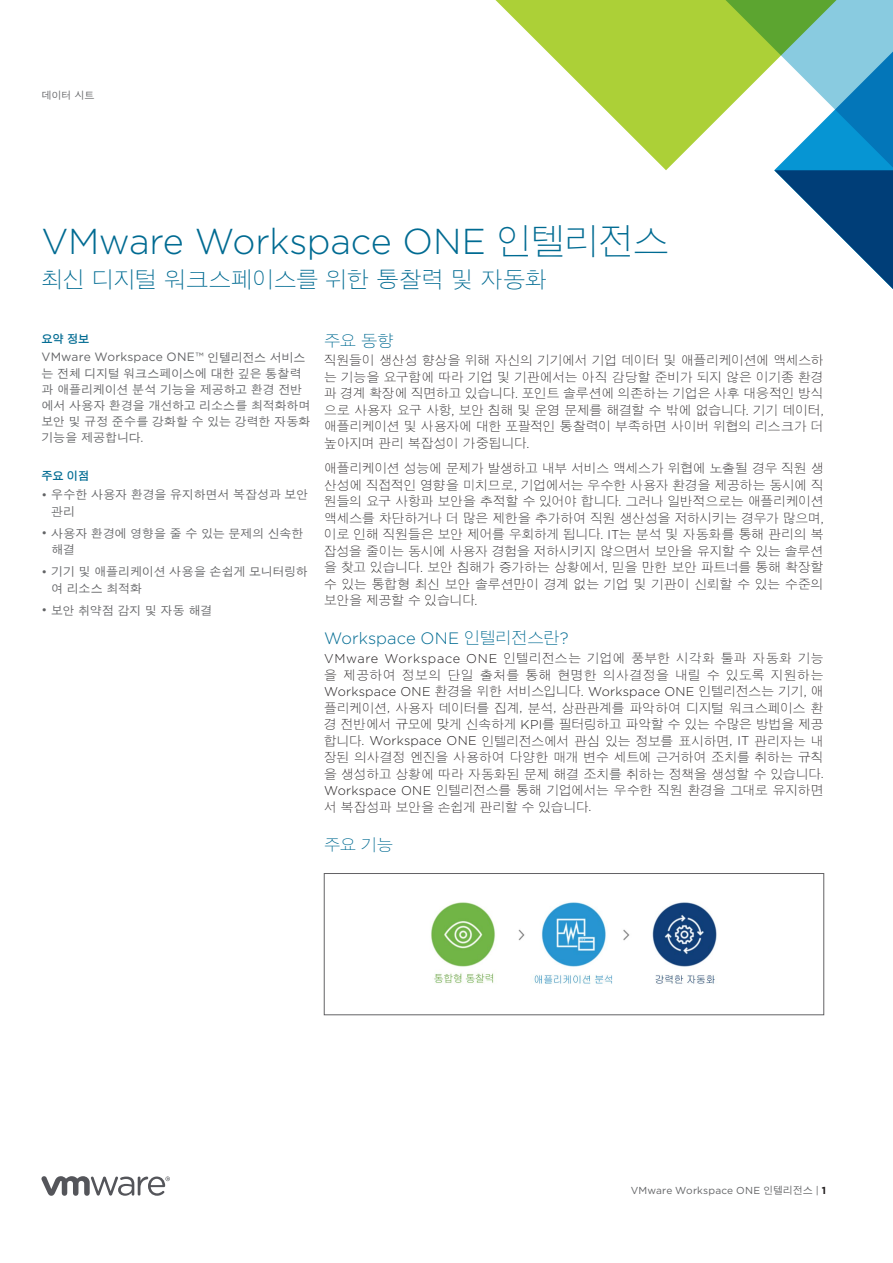
<style>
.page{position:relative;width:893px;height:1263px;background:#fff}
.page>*{position:absolute;margin:0;border:0;box-sizing:border-box;transform-origin:0 0}
.t1{font:300 36px "Gotham";letter-spacing:-.005em;color:#006b92}
.t2{font:300 22.5px "SM Gothic Std";letter-spacing:-.04em;color:#006b92}
.t3{font:300 16.5px "Gotham";letter-spacing:.005em;color:#006b92}
.t4{font:300 16.5px "SM Gothic Std";letter-spacing:-.05em;color:#006b92}
.t5{font:300 12.75px/16.5px "SM Gothic Std";letter-spacing:-.005em;color:#231f20;text-align:justify}
.t6{font:300 12.75px/16.5px "SM Gothic Std";letter-spacing:.025em;color:#231f20}
.t7{font:300 12.75px "Gotham";letter-spacing:.015em;color:#231f20}
.t8{font:500 12px/16.2px "SM Gothic Std";letter-spacing:-.01em;color:#636466}
.t9{font:12px "Gotham";letter-spacing:.015em;color:#636466}
.t10{font:600 11.25px "SM Gothic Std";letter-spacing:-.02em;color:#006b92}
.t11{font:10.2px "Gotham";letter-spacing:.02em;color:#636466}
.t12{font:500 10.2px "SM Gothic Std";color:#636466}
.s1{font-family:"SM Gothic Std"}
.s2{font-family:"SM Gothic Std";font-weight:500}
.s3{font-family:"Gotham";font-weight:400}
.s4{font-family:"Gotham"}
.s5{font-weight:700;color:#231f20}
</style>
<div class="page">
<svg style="left:41px;top:1176px;width:129px;height:20px"></svg>
<svg style="left:495px;top:0;width:212px;height:170px;fill:#acd037"></svg>
<svg style="left:707px;top:0;width:186px;height:289px"></svg>
<img style="left:431px;top:902px;width:286px;height:82px">
<div style="left:324px;top:873px;width:500px;height:142px;border:1px solid #636265"></div>
<p class="t12" style="left:41px;top:90px;width:55px">데이터 시트</p>
<h1 class="t1" style="left:41px;top:218px;width:629px">VMware Workspace ONE <span class="s1">인텔리전스</span></h1>
<h2 class="t2" style="left:41px;top:268px;width:507px">최신 디지털 워크스페이스를 위한 통찰력 및 자동화</h2>
<p class="t10" style="left:41px;top:333px;width:50px">요약 정보</p>
<p class="t9" style="left:41px;top:349px;width:266px">VMware Workspace ONE™ <span class="s2">인텔리전스 서비스</span></p>
<p class="t8" style="left:41px;top:366px;width:271px">는 전체 디지털 워크스페이스에 대한 깊은 통찰력 과 애플리케이션 분석 기능을 제공하고 환경 전반 에서 사용자 환경을 개선하고 리소스를 최적화하며 보안 및 규정 준수를 강화할 수 있는 강력한 자동화 기능을 제공합니다<span class="s3">.</span></p>
<p class="t10" style="left:41px;top:470px;width:49px">주요 이점</p>
<p class="t8" style="left:51px;top:488px;width:258px;text-indent:-10px"><span class="s3">•</span> 우수한 사용자 환경을 유지하면서 복잡성과 보안 관리</p>
<p class="t8" style="left:51px;top:526px;width:254px;text-indent:-10px"><span class="s3">•</span> 사용자 환경에 영향을 줄 수 있는 문제의 신속한 해결</p>
<p class="t8" style="left:51px;top:564px;width:258px;text-indent:-10px"><span class="s3">•</span> 기기 및 애플리케이션 사용을 손쉽게 모니터링하 여 리소스 최적화</p>
<p class="t8" style="left:41px;top:603px;width:172px"><span class="s3">•</span> 보안 취약점 감지 및 자동 해결</p>
<p class="t4" style="left:324px;top:332px;width:71px">주요 동향</p>
<p class="t5" style="left:324px;top:353px;width:501px">직원들이 생산성 향상을 위해 자신의 기기에서 기업 데이터 및 애플리케이션에 액세스하 는 기능을 요구함에 따라 기업 및 기관에서는 아직 감당할 준비가 되지 않은 이기종 환경 과 경계 확장에 직면하고 있습니다<span class="s4">.</span> 포인트 솔루션에 의존하는 기업은 사후 대응적인 방식 으로 사용자 요구 사항<span class="s4">,</span> 보안 침해 및 운영 문제를 해결할 수 밖에 없습니다<span class="s4">.</span> 기기 데이터<span class="s4">, </span>애플리케이션 및 사용자에 대한 포괄적인 통찰력이 부족하면 사이버 위협의 리스크가 더 높아지며 관리 복잡성이 가중됩니다<span class="s4">.</span></p>
<p class="t5" style="left:324px;top:461px;width:501px">애플리케이션 성능에 문제가 발생하고 내부 서비스 액세스가 위협에 노출될 경우 직원 생 산성에 직접적인 영향을 미치므로<span class="s4">,</span> 기업에서는 우수한 사용자 환경을 제공하는 동시에 직 원들의 요구 사항과 보안을 추적할 수 있어야 합니다<span class="s4">.</span> 그러나 일반적으로는 애플리케이션 액세스를 차단하거나 더 많은 제한을 추가하여 직원 생산성을 저하시키는 경우가 많으며<span class="s4">, </span>이로 인해 직원들은 보안 제어를 우회하게 됩니다<span class="s4">. IT</span>는 분석 및 자동화를 통해 관리의 복 잡성을 줄이는 동시에 사용자 경험을 저하시키지 않으면서 보안을 유지할 수 있는 솔루션 을 찾고 있습니다<span class="s4">.</span> 보안 침해가 증가하는 상황에서<span class="s4">,</span> 믿을 만한 보안 파트너를 통해 확장할 수 있는 통합형 최신 보안 솔루션만이 경계 없는 기업 및 기관이 신뢰할 수 있는 수준의 보안을 제공할 수 있습니다<span class="s4">.</span></p>
<p class="t3" style="left:324px;top:628px;width:246px">Workspace ONE <span class="s1">인텔리전스란</span>?</p>
<p class="t6" style="left:324px;top:651px;width:501px"><span class="s4">VMware Workspace ONE</span> 인텔리전스는 기업에 풍부한 시각화 툴과 자동화 기능 을 제공하여 정보의 단일 출처를 통해 현명한 의사결정을 내릴 수 있도록 지원하는</p>
<p class="t7" style="left:324px;top:683px;width:501px">Workspace ONE <span class="s1">환경을 위한 서비스입니다</span>. Workspace ONE <span class="s1">인텔리전스는 기기</span>, <span class="s1">애</span></p>
<p class="t5" style="left:324px;top:700px;width:501px">플리케이션<span class="s4">,</span> 사용자 데이터를 집계<span class="s4">,</span> 분석<span class="s4">,</span> 상관관계를 파악하여 디지털 워크스페이스 환 경 전반에서 규모에 맞게 신속하게 <span class="s4">KPI</span>를 필터링하고 파악할 수 있는 수많은 방법을 제공 합니다<span class="s4">. Workspace ONE</span> 인텔리전스에서 관심 있는 정보를 표시하면<span class="s4">, IT</span> 관리자는 내 장된 의사결정 엔진을 사용하여 다양한 매개 변수 세트에 근거하여 조치를 취하는 규칙 을 생성하고 상황에 따라 자동화된 문제 해결 조치를 취하는 정책을 생성할 수 있습니다<span class="s4">.<br>Workspace ONE</span> 인텔리전스를 통해 기업에서는 우수한 직원 환경을 그대로 유지하면 서 복잡성과 보안을 손쉽게 관리할 수 있습니다<span class="s4">.</span></p>
<p class="t4" style="left:324px;top:836px;width:71px">주요 기능</p>
<p class="t11" style="left:631px;top:1184px;width:197px">VMware Workspace ONE <span class="s2">인텔리전스</span> | <span class="s5">1</span></p>
</div>
